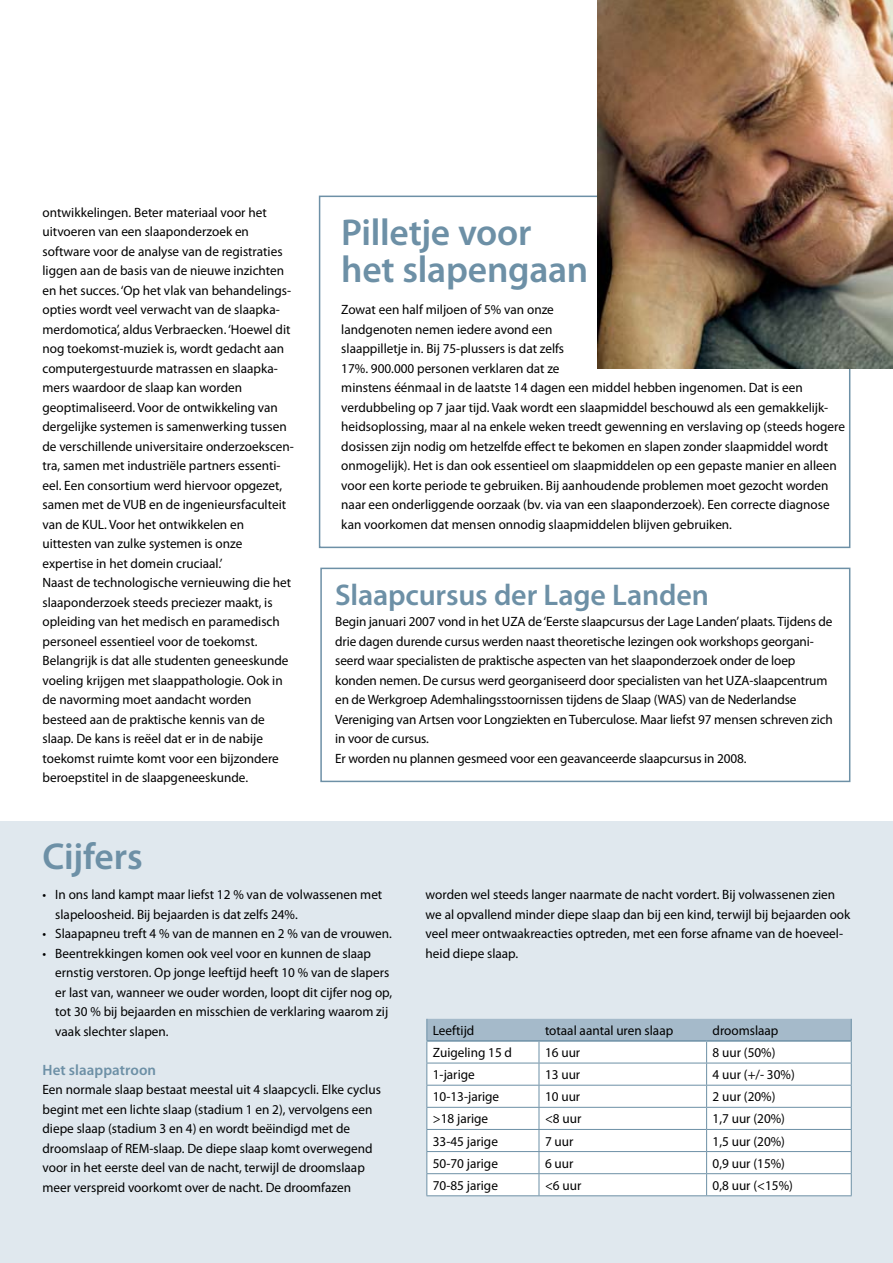
<style>
.page{position:relative;width:893px;height:1263px;background:#fff}
.page>*{position:absolute;margin:0;border:0;box-sizing:border-box;transform-origin:0 0}
.t1{font:600 37.5px/37.5px "Myriad Pro";letter-spacing:-.01em;color:#6d90a6}
.t2{font:600 30px "Myriad Pro";letter-spacing:-.005em;color:#6d90a6}
.t3{font:600 15px "Myriad Pro";letter-spacing:.005em;color:#6d90a6}
.t4{font:13.5px/19.5px "Myriad Pro";color:#000}
</style>
<div class="page">
<div style="left:0;top:821px;width:893px;height:442px;background:#e0e8ee"></div>
<svg style="left:426px;top:1019px;width:426px;height:176px;background:#ecf0f4"></svg>
<hr style="left:426px;top:1195px;width:113px;height:1px;background:#6d90a6">
<hr style="left:539px;top:1195px;width:168px;height:1px;background:#6d90a6">
<hr style="left:707px;top:1195px;width:145px;height:1px;background:#6d90a6">
<div style="left:319px;top:196px;width:531px;height:352px;border:2px solid #6d90a6"></div>
<img style="left:597px;top:0;width:296px;height:368px">
<div style="left:320px;top:568px;width:530px;height:214px;border:2px solid #6d90a6"></div>
<p class="t4" style="left:43px;top:202px;width:253px">ontwikkelingen. Beter materiaal voor het uitvoeren van een slaaponderzoek en software voor de analyse van de registraties liggen aan de basis van de nieuwe inzichten en het succes. ‘Op het vlak van behandelings&shy;opties wordt veel verwacht van de slaapka&shy;merdomotica’, aldus Verbraecken. ‘Hoewel dit nog toekomst-muziek is, wordt gedacht aan computergestuurde matrassen en slaapka&shy;mers waardoor de slaap kan worden geoptimaliseerd. Voor de ontwikkeling van dergelijke systemen is samenwerking tussen de verschillende universitaire onderzoekscen&shy;tra, samen met industriële partners essenti&shy;eel. Een consortium werd hiervoor opgezet, samen met de VUB en de ingenieursfaculteit van de KUL. Voor het ontwikkelen en uittesten van zulke systemen is onze expertise in het domein cruciaal.’<br>Naast de technologische vernieuwing die het slaaponderzoek steeds preciezer maakt, is opleiding van het medisch en paramedisch personeel essentieel voor de toekomst.<br>Belangrijk is dat alle studenten geneeskunde voeling krijgen met slaappathologie. Ook in de navorming moet aandacht worden besteed aan de praktische kennis van de slaap. De kans is reëel dat er in de nabije toekomst ruimte komt voor een bijzondere beroepstitel in de slaapgeneeskunde.</p>
<h1 class="t1" style="left:341px;top:212px;width:248px">Pilletje voor het slapengaan</h1>
<p class="t4" style="left:341px;top:300px;width:505px">Zowat een half miljoen of 5% van onze<br>landgenoten nemen iedere avond een<br>slaappilletje in. Bij 75-plussers is dat zelfs<br>17%. 900.000 personen verklaren dat ze<br>minstens éénmaal in de laatste 14 dagen een middel hebben ingenomen. Dat is een verdubbeling op 7 jaar tijd. Vaak wordt een slaapmiddel beschouwd als een gemakkelijk&shy;heidsoplossing, maar al na enkele weken treedt gewenning en verslaving op (steeds hogere dosissen zijn nodig om hetzelfde effect te bekomen en slapen zonder slaapmiddel wordt onmogelijk). Het is dan ook essentieel om slaapmiddelen op een gepaste manier en alleen voor een korte periode te gebruiken. Bij aanhoudende problemen moet gezocht worden naar een onderliggende oorzaak (bv. via van een slaaponderzoek). Een correcte diagnose kan voorkomen dat mensen onnodig slaapmiddelen blijven gebruiken.</p>
<h2 class="t2" style="left:335px;top:576px;width:375px">Slaapcursus der Lage Landen</h2>
<p class="t4" style="left:335px;top:612px;width:499px">Begin januari 2007 vond in het UZA de ‘Eerste slaapcursus der Lage Landen’ plaats. Tijdens de drie dagen durende cursus werden naast theoretische lezingen ook workshops georgani&shy;seerd waar specialisten de praktische aspecten van het slaaponderzoek onder de loep konden nemen. De cursus werd georganiseerd door specialisten van het UZA-slaapcentrum en de Werkgroep Ademhalingsstoornissen tijdens de Slaap (WAS) van de Nederlandse Vereniging van Artsen voor Longziekten en Tuberculose. Maar liefst 97 mensen schreven zich in voor de cursus.<br>Er worden nu plannen gesmeed voor een geavanceerde slaapcursus in 2008.</p>
<h1 class="t1" style="left:43px;top:836px;width:102px">Cijfers</h1>
<p class="t4" style="left:55px;top:885px;width:329px;text-indent:-13px">• In ons land kampt maar liefst 12 % van de volwassenen met slapeloosheid. Bij bejaarden is dat zelfs 24%.</p>
<p class="t4" style="left:43px;top:924px;width:351px">• Slaapapneu treft 4 % van de mannen en 2 % van de vrouwen.</p>
<p class="t4" style="left:55px;top:943px;width:338px;text-indent:-13px">• Beentrekkingen komen ook veel voor en kunnen de slaap ernstig verstoren. Op jonge leeftijd heeft 10 % van de slapers er last van, wanneer we ouder worden, loopt dit cijfer nog op, tot 30 % bij bejaarden en misschien de verklaring waarom zij vaak slechter slapen.</p>
<p class="t3" style="left:43px;top:1060px;width:115px">Het slaappatroon</p>
<p class="t4" style="left:43px;top:1080px;width:340px">Een normale slaap bestaat meestal uit 4 slaapcycli. Elke cyclus begint met een lichte slaap (stadium 1 en 2), vervolgens een diepe slaap (stadium 3 en 4) en wordt beëindigd met de droomslaap of REM-slaap. De diepe slaap komt overwegend voor in het eerste deel van de nacht, terwijl de droomslaap meer verspreid voorkomt over de nacht. De droomfazen</p>
<p class="t4" style="left:426px;top:885px;width:426px">worden wel steeds langer naarmate de nacht vordert. Bij volwassenen zien we al opvallend minder diepe slaap dan bij een kind, terwijl bij bejaarden ook veel meer ontwaakreacties optreden, met een forse afname van de hoeveel&shy;heid diepe slaap.</p>
<p class="t4" style="left:433px;top:1020px;width:43px">Leeftijd</p>
<p class="t4" style="left:545px;top:1020px;width:130px">totaal aantal uren slaap</p>
<p class="t4" style="left:713px;top:1020px;width:67px">droomslaap</p>
<p class="t4" style="left:433px;top:1042px;width:81px">Zuigeling 15 d</p>
<p class="t4" style="left:545px;top:1042px;width:37px">16 uur</p>
<p class="t4" style="left:713px;top:1042px;width:64px">8 uur (50%)</p>
<p class="t4" style="left:433px;top:1065px;width:43px">1-jarige</p>
<p class="t4" style="left:545px;top:1065px;width:37px">13 uur</p>
<p class="t4" style="left:713px;top:1065px;width:84px">4 uur (+/- 30%)</p>
<p class="t4" style="left:433px;top:1087px;width:68px">10-13-jarige</p>
<p class="t4" style="left:545px;top:1087px;width:37px">10 uur</p>
<p class="t4" style="left:713px;top:1087px;width:64px">2 uur (20%)</p>
<p class="t4" style="left:433px;top:1109px;width:57px">&gt;18 jarige</p>
<p class="t4" style="left:545px;top:1109px;width:38px">&lt;8 uur</p>
<p class="t4" style="left:713px;top:1109px;width:74px">1,7 uur (20%)</p>
<p class="t4" style="left:433px;top:1131px;width:67px">33-45 jarige</p>
<p class="t4" style="left:545px;top:1131px;width:30px">7 uur</p>
<p class="t4" style="left:713px;top:1131px;width:74px">1,5 uur (20%)</p>
<p class="t4" style="left:433px;top:1153px;width:67px">50-70 jarige</p>
<p class="t4" style="left:545px;top:1153px;width:30px">6 uur</p>
<p class="t4" style="left:713px;top:1153px;width:74px">0,9 uur (15%)</p>
<p class="t4" style="left:433px;top:1175px;width:67px">70-85 jarige</p>
<p class="t4" style="left:545px;top:1175px;width:38px">&lt;6 uur</p>
<p class="t4" style="left:713px;top:1175px;width:82px">0,8 uur (&lt;15%)</p>
</div>
